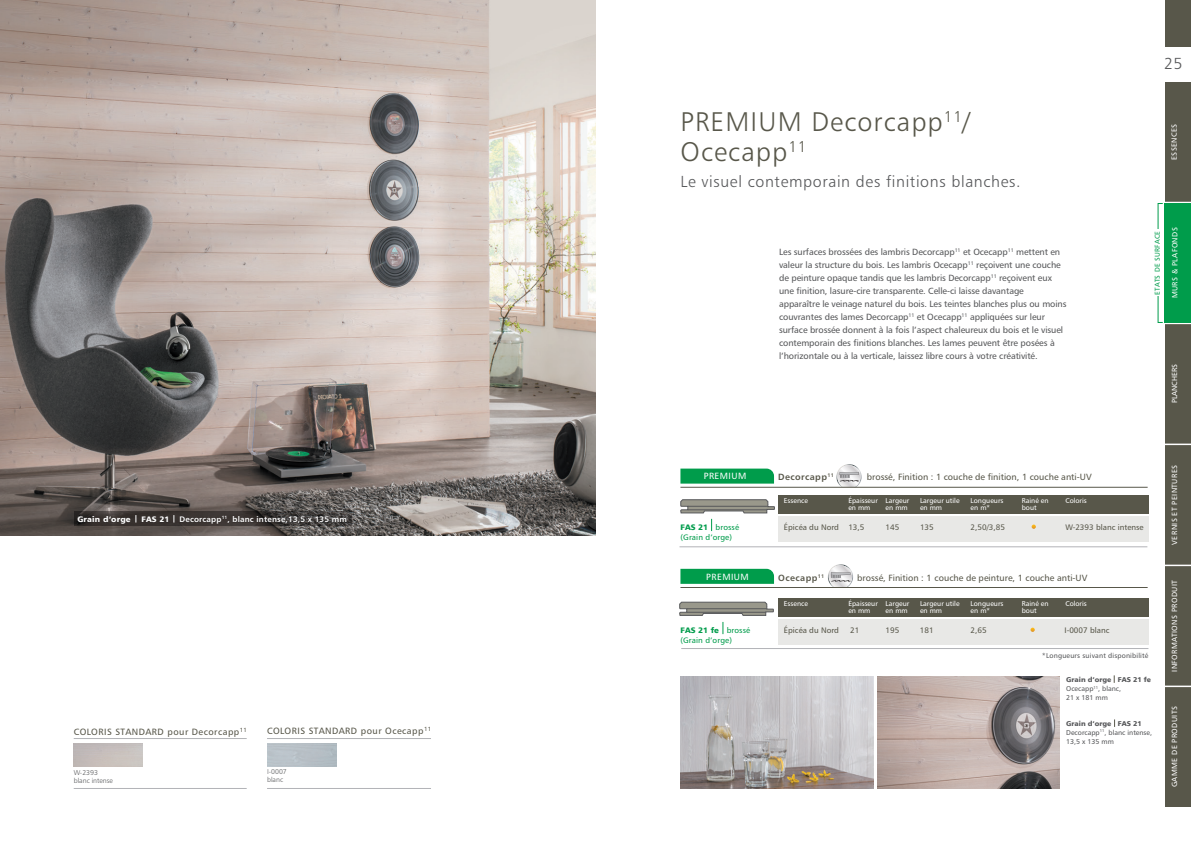
<style>
.page{position:relative;width:1191px;height:842px;background:#fff}
.page>*{position:absolute;margin:0;border:0;box-sizing:border-box;transform-origin:0 0}
.t1{font:27px/30px "Humanist 777 BT Light B";letter-spacing:.04em;color:#58574a}
.t2{font:16px "Humanist 777 BT Light B";letter-spacing:.04em;color:#57585a}
.t3{font:9.1px "Humanist 777 BT Roman B";letter-spacing:.05em;color:#58574a}
.t4{font:9px/13px "Humanist 777 BT Roman B";letter-spacing:-.01em;color:#57585a}
.t5{font:9px "Humanist 777 BT Roman B";color:#58574a}
.t6{font:9px "Humanist 777 BT Bold B";letter-spacing:.04em;color:#58574a}
.t7{font:9px "Humanist 777 BT Roman B";letter-spacing:.05em;color:#fff}
.t8{font:8px "Humanist 777 BT Roman B";color:#58574a}
.t9{font:8px/10px "Humanist 777 BT Roman B";letter-spacing:.01em;color:#009c4b}
.t10{font:8px "Humanist 777 BT Bold B";letter-spacing:.02em;color:#fff}
.t11{font:8px "Humanist 777 BT Black B";letter-spacing:.02em;color:#fff}
.t12{font:8px "Humanist 777 BT Black B";letter-spacing:.01em;color:#009c4b}
.t13{font:7.5px "Humanist 777 BT Roman B";letter-spacing:.05em;color:#fff}
.t14{font:7.4px "Humanist 777 BT Roman B";color:#fff}
.t15{font:7px/7px "Humanist 777 BT Roman B";color:#fff}
.t16{font:7px/9px "Humanist 777 BT Roman B";color:#57585a}
.t17{font:7px "Humanist 777 BT Black B";color:#57585a}
.t18{font:7px "Humanist 777 BT Roman B";letter-spacing:.02em;color:#57585a}
.t19{font:7px/8px "Humanist 777 BT Light B";color:#57585a}
.t20{font:7px "Humanist 777 BT Roman B";letter-spacing:.04em;color:#009c4b}
.t21{font:2.7px/3.2px "Myriad Pro";color:#231f20}
.s1{font-family:"Humanist 777 BT Black B"}
</style>
<div class="page">
<div style="left:1164px;top:0;width:27px;height:47px;background:#58574a"></div>
<div style="left:1164px;top:82px;width:27px;height:724px;background:#58574a"></div>
<svg style="left:1164px;top:202px;width:27px;height:1px"></svg>
<svg style="left:1164px;top:323px;width:27px;height:1px"></svg>
<svg style="left:1164px;top:444px;width:27px;height:1px"></svg>
<svg style="left:1164px;top:565px;width:27px;height:1px"></svg>
<svg style="left:1164px;top:686px;width:27px;height:1px"></svg>
<svg style="left:835px;top:464px;width:28px;height:23px"></svg>
<hr style="left:679px;top:546px;width:468px;height:1px;background:#b2b3b7">
<svg style="left:680px;top:469px;width:94px;height:15px"></svg>
<hr style="left:680px;top:487px;width:467px;height:1px;background:#58574a">
<div style="left:778px;top:516px;width:370px;height:26px;background:#e8e8e6"></div>
<svg style="left:1031px;top:525px;width:5px;height:4px"></svg>
<div style="left:778px;top:495px;width:370px;height:18px;background:#58574a"></div>
<svg style="left:711px;top:519px;width:1px;height:12px"></svg>
<hr style="left:681px;top:648px;width:467px;height:1px;background:#b2b3b7">
<div style="left:1164px;top:203px;width:27px;height:120px;background:#009c4b"></div>
<hr style="left:267px;top:738px;width:164px;height:1px;background:#b2b3b7">
<hr style="left:74px;top:738px;width:173px;height:1px;background:#b2b3b7">
<hr style="left:267px;top:788px;width:164px;height:1px;background:#b2b3b7">
<hr style="left:74px;top:788px;width:173px;height:1px;background:#b2b3b7">
<svg style="left:680px;top:499px;width:95px;height:14px"></svg>
<hr style="left:688px;top:506px;width:80px;height:1px;background:#57585a">
<hr style="left:688px;top:510px;width:78px;height:1px;background:#57585a">
<img style="left:0;top:0;width:595px;height:536px">
<svg style="left:74px;top:511px;width:277px;height:15px;background:#3b3634"></svg>
<div style="left:78px;top:516px;width:269px;height:8px;background:#231f20;opacity:.47"></div>
<svg style="left:828px;top:564px;width:25px;height:23px"></svg>
<svg style="left:680px;top:569px;width:94px;height:15px"></svg>
<hr style="left:680px;top:587px;width:467px;height:1px;background:#58574a">
<div style="left:778px;top:619px;width:370px;height:26px;background:#e8e8e6"></div>
<svg style="left:1030px;top:628px;width:4px;height:4px"></svg>
<div style="left:778px;top:598px;width:370px;height:18px;background:#58574a"></div>
<svg style="left:722px;top:622px;width:1px;height:12px"></svg>
<svg style="left:679px;top:602px;width:95px;height:14px"></svg>
<hr style="left:687px;top:608px;width:80px;height:1px;background:#57585a">
<hr style="left:687px;top:612px;width:78px;height:1px;background:#57585a">
<img style="left:680px;top:677px;width:193px;height:112px">
<img style="left:878px;top:677px;width:181px;height:112px">
<p class="t11" style="left:77px;top:514px;width:55px">Grain d‘orge</p>
<p class="t11" style="left:141px;top:514px;width:30px">FAS 21</p>
<p class="t10" style="left:179px;top:514px;width:169px">Decorcapp<sup>11</sup>, blanc intense,13,5 x 135 mm</p>
<p class="t3" style="left:74px;top:726px;width:175px">COLORIS STANDARD pour Decorcapp<sup>11</sup></p>
<p class="t19" style="left:74px;top:768px;width:41px">W-2393 blanc intense</p>
<p class="t3" style="left:267px;top:725px;width:166px">COLORIS STANDARD pour Ocecapp<sup>11</sup></p>
<p class="t19" style="left:267px;top:768px;width:21px">I-0007 blanc</p>
<h1 class="t1" style="left:680px;top:106px;width:291px">PREMIUM Decorcapp<sup>11</sup>/<br>Ocecapp<sup>11</sup></h1>
<h2 class="t2" style="left:680px;top:172px;width:341px">Le visuel contemporain des finitions blanches.</h2>
<p class="t4" style="left:779px;top:246px;width:289px">Les surfaces brossées des lambris Decorcapp<sup>11</sup> et Ocecapp<sup>11</sup> mettent en valeur la structure du bois. Les lambris Ocecapp<sup>11</sup> reçoivent une couche de peinture opaque tandis que les lambris Decorcapp<sup>11</sup> reçoivent eux une finition, lasure-cire transparente. Celle-ci laisse davantage apparaître le veinage naturel du bois. Les teintes blanches plus ou moins couvrantes des lames Decorcapp<sup>11</sup> et Ocecapp<sup>11</sup> appliquées sur leur surface brossée donnent à la fois l’aspect chaleureux du bois et le visuel contemporain des finitions blanches. Les lames peuvent être posées à l’horizontale ou à la verticale, laissez libre cours à votre créativité.</p>
<h2 class="t2" style="left:1164px;top:54px;width:20px">25</h2>
<p class="t13" style="left:1169px;top:160px;width:38px;rotate:-90deg">ESSENCES</p>
<p class="t20" style="left:1153px;top:295px;width:65px;rotate:-90deg">ETATS DE SURFACE</p>
<p class="t13" style="left:1170px;top:298px;width:72px;rotate:-90deg">MURS &amp; PLAFONDS</p>
<p class="t14" style="left:1169px;top:403px;width:41px;rotate:-90deg">PLANCHERS</p>
<p class="t7" style="left:704px;top:470px;width:44px">PREMIUM</p>
<p class="t9" style="left:680px;top:522px;width:60px"><span class="s1">FAS 21</span> brossé (Grain d‘orge)</p>
<p class="t6" style="left:778px;top:472px;width:57px">Decorcapp<sup>11</sup></p>
<p class="t5" style="left:867px;top:472px;width:226px">brossé, Finition : 1 couche de finition, 1 couche anti-UV</p>
<p class="t15" style="left:848px;top:497px;width:31px">Épaisseur en mm</p>
<p class="t15" style="left:885px;top:497px;width:25px">Largeur en mm</p>
<p class="t15" style="left:920px;top:497px;width:41px">Largeur utile en mm</p>
<p class="t15" style="left:970px;top:497px;width:34px">Longueurs en m*</p>
<p class="t15" style="left:1021px;top:497px;width:28px">Rainé en bout</p>
<p class="t15" style="left:784px;top:497px;width:26px">Essence</p>
<p class="t15" style="left:1065px;top:497px;width:23px">Coloris</p>
<p class="t8" style="left:784px;top:522px;width:82px">Épicéa du Nord 13,5</p>
<p class="t8" style="left:885px;top:522px;width:15px">145</p>
<p class="t8" style="left:920px;top:522px;width:15px">135</p>
<p class="t8" style="left:970px;top:522px;width:36px">2,50/3,85</p>
<p class="t8" style="left:1065px;top:522px;width:80px">W-2393 blanc intense</p>
<p class="t13" style="left:1169px;top:545px;width:81px;rotate:-90deg">VERNIS ET PEINTURES</p>
<p class="t7" style="left:706px;top:571px;width:44px">PREMIUM</p>
<p class="t12" style="left:680px;top:625px;width:40px">FAS 21 fe</p>
<p class="t9" style="left:680px;top:635px;width:53px">(Grain d‘orge)</p>
<p class="t9" style="left:726px;top:625px;width:25px">brossé</p>
<p class="t6" style="left:778px;top:572px;width:47px">Ocecapp<sup>11</sup></p>
<p class="t5" style="left:857px;top:572px;width:232px">brossé, Finition : 1 couche de peinture, 1 couche anti-UV</p>
<p class="t21" style="left:806px;top:575px;width:17px">microgeriffelt micro-strié</p>
<p class="t15" style="left:848px;top:600px;width:31px">Épaisseur en mm</p>
<p class="t15" style="left:885px;top:600px;width:25px">Largeur en mm</p>
<p class="t15" style="left:920px;top:600px;width:41px">Largeur utile en mm</p>
<p class="t15" style="left:970px;top:600px;width:34px">Longueurs en m*</p>
<p class="t15" style="left:1021px;top:600px;width:28px">Rainé en bout</p>
<p class="t15" style="left:784px;top:600px;width:26px">Essence</p>
<p class="t15" style="left:1065px;top:600px;width:23px">Coloris</p>
<p class="t8" style="left:784px;top:625px;width:57px">Épicéa du Nord</p>
<p class="t8" style="left:850px;top:625px;width:11px">21</p>
<p class="t8" style="left:885px;top:625px;width:15px">195</p>
<p class="t8" style="left:920px;top:625px;width:15px">181</p>
<p class="t8" style="left:970px;top:625px;width:18px">2,65</p>
<p class="t8" style="left:1064px;top:625px;width:46px">I-0007 blanc</p>
<p class="t18" style="left:1042px;top:651px;width:108px">*Longueurs suivant disponibilité</p>
<p class="t17" style="left:1066px;top:675px;width:86px">Grain d‘orge FAS 21 fe</p>
<p class="t16" style="left:1066px;top:684px;width:56px">Ocecapp<sup>11</sup>, blanc,<br>21 x 181 mm</p>
<p class="t17" style="left:1066px;top:719px;width:77px">Grain d‘orge FAS 21</p>
<p class="t16" style="left:1066px;top:728px;width:87px">Decorcapp<sup>11</sup>, blanc intense,<br>13,5 x 135 mm</p>
<p class="t13" style="left:1169px;top:672px;width:93px;rotate:-90deg">INFORMATIONS PRODUIT</p>
<p class="t13" style="left:1169px;top:787px;width:83px;rotate:-90deg">GAMME DE PRODUITS</p>
</div>
